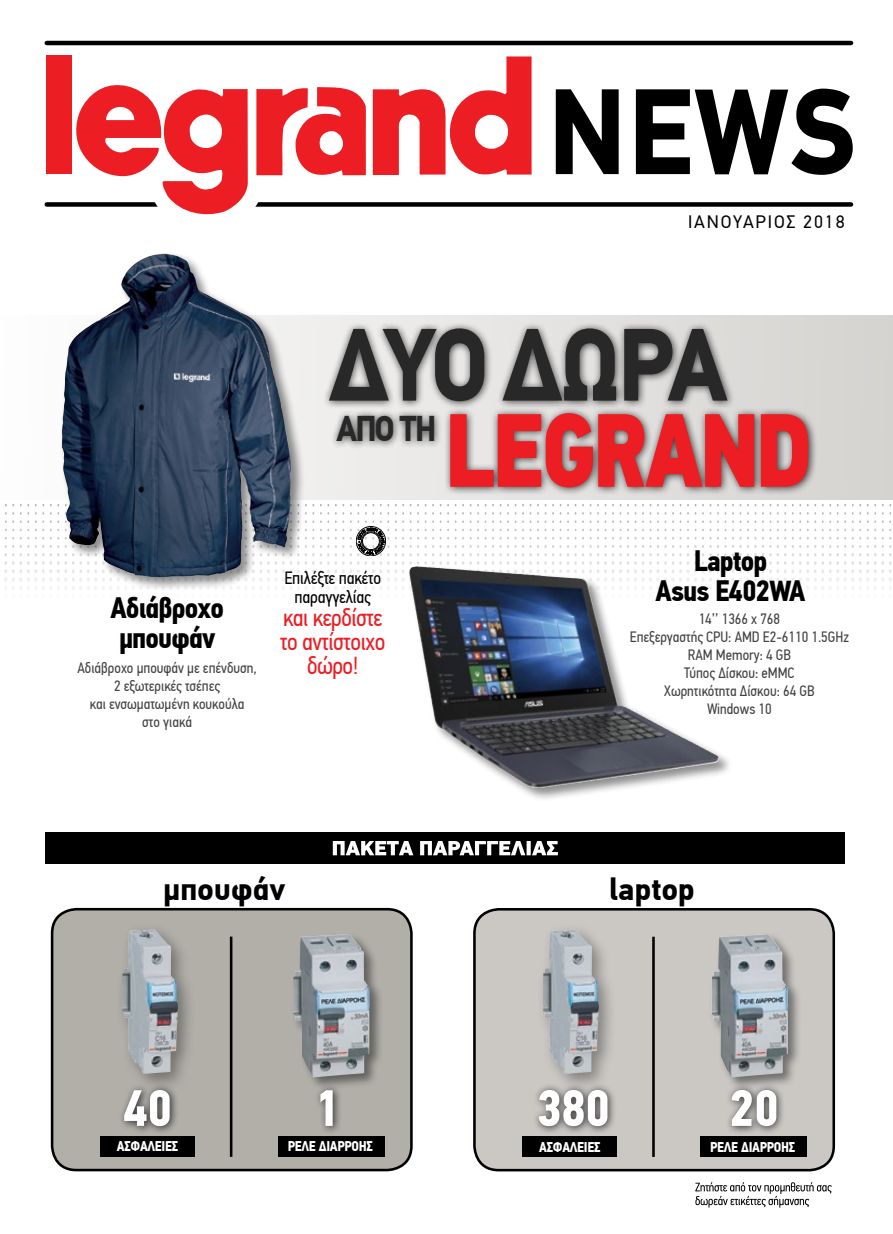
<style>
.page{position:relative;width:893px;height:1234px;background:#fff}
.page>*{position:absolute;margin:0;border:0;box-sizing:border-box;transform-origin:0 0}
.t1{font:900 104.25px "PF Din Text Pro";letter-spacing:-.04em;color:#ed1d24;scale:.78 1}
.t2{font:700 102.9px "PF Din Text Pro";letter-spacing:-.06em;color:#292829;scale:.88 1}
.t3{font:700 51.15px "PF Din Text Cond Pro";letter-spacing:-.02em;color:#fff}
.t4{font:700 35.7px "PF Din Text Pro";color:#292829;scale:.88 1}
.t5{font:700 31.5px "PF Din Text Pro";color:#000}
.t6{font:700 29.55px/29.5px "PF Din Text Cond Pro";letter-spacing:-.03em;color:#000;text-align:center}
.t7{font:24.45px/23.5px "PF Din Text Cond Pro";letter-spacing:-.02em;color:#ed1d24;text-align:center}
.t8{font:18px "PF Din Text Pro";letter-spacing:.1em;color:#000}
.t9{font:17.7px/19px "PF Din Text Cond Pro";letter-spacing:-.01em;color:#000;text-align:center}
.t10{font:15px/18px "PF Din Text Cond Pro";color:#414042;text-align:center}
.t11{font:700 14.1px "PF Din Text Cond Pro";letter-spacing:-.02em;color:#fff}
</style>
<div class="page">
<svg style="left:777px;top:520px;width:9px;height:19px"></svg>
<svg style="left:792px;top:520px;width:9px;height:19px"></svg>
<svg style="left:807px;top:520px;width:9px;height:19px"></svg>
<svg style="left:822px;top:520px;width:9px;height:19px"></svg>
<svg style="left:837px;top:520px;width:9px;height:19px"></svg>
<svg style="left:852px;top:520px;width:9px;height:19px"></svg>
<svg style="left:867px;top:520px;width:9px;height:19px"></svg>
<svg style="left:889px;top:545px;width:3px;height:43px"></svg>
<svg style="left:882px;top:520px;width:9px;height:19px"></svg>
<svg style="left:627px;top:520px;width:114px;height:19px"></svg>
<svg style="left:747px;top:520px;width:9px;height:19px"></svg>
<svg style="left:627px;top:545px;width:257px;height:43px"></svg>
<svg style="left:762px;top:520px;width:9px;height:19px"></svg>
<svg style="left:35px;top:520px;width:9px;height:19px"></svg>
<svg style="left:50px;top:520px;width:9px;height:19px"></svg>
<svg style="left:5px;top:520px;width:9px;height:19px"></svg>
<svg style="left:4px;top:545px;width:56px;height:43px"></svg>
<svg style="left:20px;top:520px;width:9px;height:19px"></svg>
<div style="left:47px;top:202px;width:804px;height:5px;background:#000"></div>
<hr style="left:47px;top:41px;width:804px;height:4px;background:#000">
<div style="left:150px;top:138px;width:113px;height:92px;background:#fff;border-radius:50%"></div>
<div style="left:47px;top:56px;width:25px;height:118px;background:#ed1d24"></div>
<svg style="left:373px;top:56px;width:159px;height:119px"></svg>
<svg style="left:256px;top:87px;width:110px;height:89px"></svg>
<svg style="left:74px;top:85px;width:174px;height:130px"></svg>
<svg style="left:556px;top:89px;width:63px;height:85px"></svg>
<svg style="left:636px;top:89px;width:217px;height:86px"></svg>
<svg style="left:305px;top:315px;width:588px;height:185px;background:#dddbd9"></svg>
<svg style="left:695px;top:1182px;width:137px;height:25px"></svg>
<div style="left:323px;top:322px;width:495px;height:174px;background:#000;opacity:.75"></div>
<div style="left:52px;top:909px;width:359px;height:260px;background:#b2afa9;border-radius:24px"></div>
<div style="left:51px;top:907px;width:362px;height:263px;border:3px solid #000;border-radius:24px"></div>
<div style="left:100px;top:1135px;width:94px;height:21px;background:#000"></div>
<div style="left:278px;top:1135px;width:106px;height:21px;background:#000"></div>
<hr style="left:230px;top:936px;width:2px;height:220px;background:#000">
<div style="left:474px;top:909px;width:360px;height:260px;background:#cbc8c4;border-radius:24px"></div>
<div style="left:473px;top:907px;width:362px;height:264px;border:3px solid #000;border-radius:24px"></div>
<div style="left:523px;top:1135px;width:94px;height:21px;background:#000"></div>
<div style="left:700px;top:1135px;width:107px;height:21px;background:#000"></div>
<hr style="left:652px;top:936px;width:3px;height:220px;background:#000">
<div style="left:45px;top:832px;width:800px;height:32px;background:#000"></div>
<svg style="left:333px;top:841px;width:225px;height:14px"></svg>
<div style="left:60px;top:251px;width:245px;height:340px;background:#000;opacity:.45"></div>
<img style="left:61px;top:271px;width:232px;height:307px">
<div style="left:407px;top:564px;width:326px;height:238px;background:#000;opacity:.45"></div>
<img style="left:409px;top:639px;width:19px;height:42px">
<div style="left:118px;top:1082px;width:61px;height:52px;background:#000;opacity:.75"></div>
<div style="left:533px;top:1082px;width:84px;height:52px;background:#000;opacity:.75"></div>
<div style="left:314px;top:1083px;width:29px;height:51px;background:#000;opacity:.75"></div>
<div style="left:726px;top:1082px;width:60px;height:52px;background:#000;opacity:.75"></div>
<div style="left:291px;top:932px;width:93px;height:158px;background:#000;opacity:.45"></div>
<img style="left:293px;top:933px;width:77px;height:144px">
<div style="left:709px;top:932px;width:93px;height:158px;background:#000;opacity:.45"></div>
<img style="left:711px;top:933px;width:77px;height:144px">
<div style="left:115px;top:922px;width:81px;height:169px;background:#000;opacity:.35"></div>
<img style="left:122px;top:929px;width:56px;height:144px">
<div style="left:536px;top:922px;width:81px;height:169px;background:#000;opacity:.35"></div>
<img style="left:543px;top:929px;width:56px;height:144px">
<svg style="left:305px;top:520px;width:317px;height:119px"></svg>
<p class="t8" style="left:688px;top:211px;width:158px">ΙΑΝΟΥΑΡΙΟΣ 2018</p>
<h2 class="t2" style="left:329px;top:302px;width:454px">ΔΥΟ ΔΩΡΑ</h2>
<h1 class="t1" style="left:445px;top:384px;width:472px">LEGRAND</h1>
<h3 class="t4" style="left:336px;top:407px;width:115px">ΑΠΟ ΤΗ</h3>
<h3 class="t6" style="left:110px;top:594px;width:115px;text-align:left">Αδιάβροχο μπουφάν</h3>
<p class="t10" style="left:77px;top:658px;width:181px">Αδιάβροχο μπουφάν με επένδυση,<br>2 εξωτερικές τσέπες<br>και ενσωματωμένη κουκούλα<br>στο γιακά</p>
<p class="t9" style="left:284px;top:568px;width:98px">Επιλέξτε πακέτο παραγγελίας</p>
<h3 class="t7" style="left:280px;top:606px;width:107px">και κερδίστε το αντίστοιχο δώρο!</h3>
<h3 class="t6" style="left:655px;top:546px;width:151px">Laptop<br>Asus E402WA</h3>
<p class="t10" style="left:630px;top:609px;width:221px">14’’ 1366 x 768<br>Επεξεργαστής CPU: AMD E2-6110 1.5GHz<br>RAM Memory: 4 GB<br>Τύπος Δίσκου: eMMC<br>Χωρητικότητα Δίσκου: 64 GB<br>Windows 10</p>
<h3 class="t5" style="left:163px;top:869px;width:124px">μπουφάν</h3>
<h3 class="t5" style="left:609px;top:869px;width:87px">laptop</h3>
<h3 class="t3" style="left:123px;top:1076px;width:51px">40</h3>
<h3 class="t3" style="left:314px;top:1076px;width:27px">1</h3>
<h3 class="t3" style="left:537px;top:1076px;width:75px">380</h3>
<h3 class="t3" style="left:730px;top:1076px;width:51px">20</h3>
<p class="t11" style="left:117px;top:1137px;width:63px">ΑΣΦΑΛΕΙΕΣ</p>
<p class="t11" style="left:288px;top:1137px;width:87px">ΡΕΛΕ ΔΙΑΡΡΟΗΣ</p>
<p class="t11" style="left:539px;top:1137px;width:63px">ΑΣΦΑΛΕΙΕΣ</p>
<p class="t11" style="left:710px;top:1137px;width:87px">ΡΕΛΕ ΔΙΑΡΡΟΗΣ</p>
</div>
